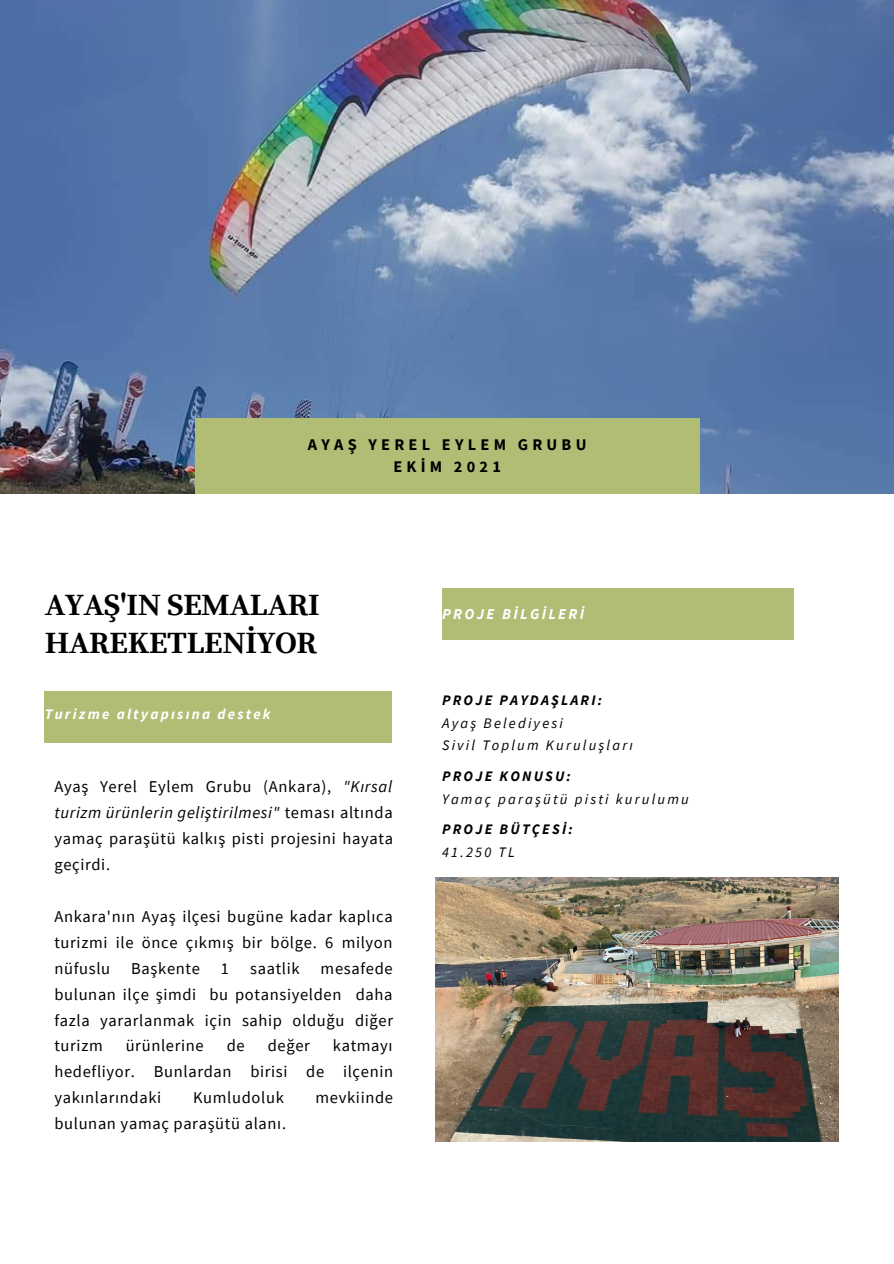
<style>
.page{position:relative;width:894px;height:1264px;background:#fff}
.page>*{position:absolute;margin:0;border:0;box-sizing:border-box;transform-origin:0 0}
.t1{font:700 30.75px/37.2px "Source Serif Pro";letter-spacing:-.01em;color:#000}
.t2{font:16.5px/26px "Source Sans Pro";letter-spacing:.04em;color:#000;text-align:justify}
.t3{font:700 16.2px "Source Sans Pro";letter-spacing:.26em;color:#000}
.t4{font:italic 700 15.15px "Source Sans Pro";letter-spacing:.15em;color:#fff}
.t5{font:italic 700 14.7px "Source Sans Pro";letter-spacing:.15em;color:#fff}
.t6{font:italic 14.55px "Source Sans Pro";letter-spacing:.15em;color:#000}
.t7{font:italic 700 14.55px "Source Sans Pro";letter-spacing:.15em;color:#000}
.s1{font-style:italic}
</style>
<div class="page">
<img style="left:0;top:0;width:893px;height:493px">
<div style="left:195px;top:418px;width:504px;height:75px;background:#b1bc75"></div>
<div style="left:45px;top:691px;width:346px;height:51px;background:#b1bc75"></div>
<div style="left:442px;top:588px;width:351px;height:51px;background:#b1bc75"></div>
<img style="left:435px;top:877px;width:403px;height:264px">
<p class="t3" style="left:308px;top:433px;width:280px">AYAŞ YEREL EYLEM GRUBU</p>
<p class="t3" style="left:393px;top:456px;width:109px">EKİM 2021</p>
<p class="t1" style="left:45px;top:588px;width:276px">AYAŞ'IN SEMALARI<br>HAREKETLENİYOR</p>
<p class="t5" style="left:45px;top:705px;width:227px">Turizme altyapısına destek</p>
<p class="t2" style="left:54px;top:773px;width:340px">Ayaş Yerel Eylem Grubu (Ankara), <span class="s1">"Kırsal turizm ürünlerin geliştirilmesi"</span> teması altında yamaç paraşütü kalkış pisti projesini hayata geçirdi.</p>
<p class="t2" style="left:54px;top:903px;width:340px">Ankara'nın Ayaş ilçesi bugüne kadar kaplıca turizmi ile önce çıkmış bir bölge. 6 milyon nüfuslu</p>
<p class="t2" style="left:54px;top:954px;width:340px;text-indent:266px">mesafede bulunan ilçe şimdi bu potansiyelden daha fazla yararlanmak için sahip olduğu diğer turizm</p>
<p class="t2" style="left:131px;top:954px;width:70px">Başkente</p>
<p class="t2" style="left:221px;top:954px;width:10px">1</p>
<p class="t2" style="left:250px;top:954px;width:51px">saatlik</p>
<p class="t2" style="left:126px;top:1032px;width:80px">ürünlerine</p>
<p class="t2" style="left:227px;top:1032px;width:20px">de</p>
<p class="t2" style="left:267px;top:1032px;width:44px">değer</p>
<p class="t2" style="left:333px;top:1032px;width:61px">katmayı</p>
<p class="t2" style="left:54px;top:1058px;width:232px">hedefliyor. Bunlardan birisi</p>
<p class="t2" style="left:306px;top:1058px;width:88px">de ilçenin</p>
<p class="t2" style="left:54px;top:1084px;width:106px">yakınlarındaki</p>
<p class="t2" style="left:193px;top:1084px;width:92px">Kumludoluk</p>
<p class="t2" style="left:315px;top:1084px;width:79px">mevkiinde</p>
<p class="t2" style="left:54px;top:1110px;width:233px">bulunan yamaç paraşütü alanı.</p>
<p class="t4" style="left:442px;top:604px;width:144px">PROJE BİLGİLERİ</p>
<p class="t7" style="left:442px;top:690px;width:161px">PROJE PAYDAŞLARI:</p>
<p class="t6" style="left:442px;top:713px;width:122px">Ayaş Belediyesi</p>
<p class="t6" style="left:442px;top:735px;width:192px">Sivil Toplum Kuruluşları</p>
<p class="t7" style="left:442px;top:767px;width:130px">PROJE KONUSU:</p>
<p class="t6" style="left:442px;top:789px;width:248px">Yamaç paraşütü pisti kurulumu</p>
<p class="t7" style="left:442px;top:820px;width:132px">PROJE BÜTÇESİ:</p>
<p class="t6" style="left:442px;top:842px;width:74px">41.250 TL</p>
</div>
